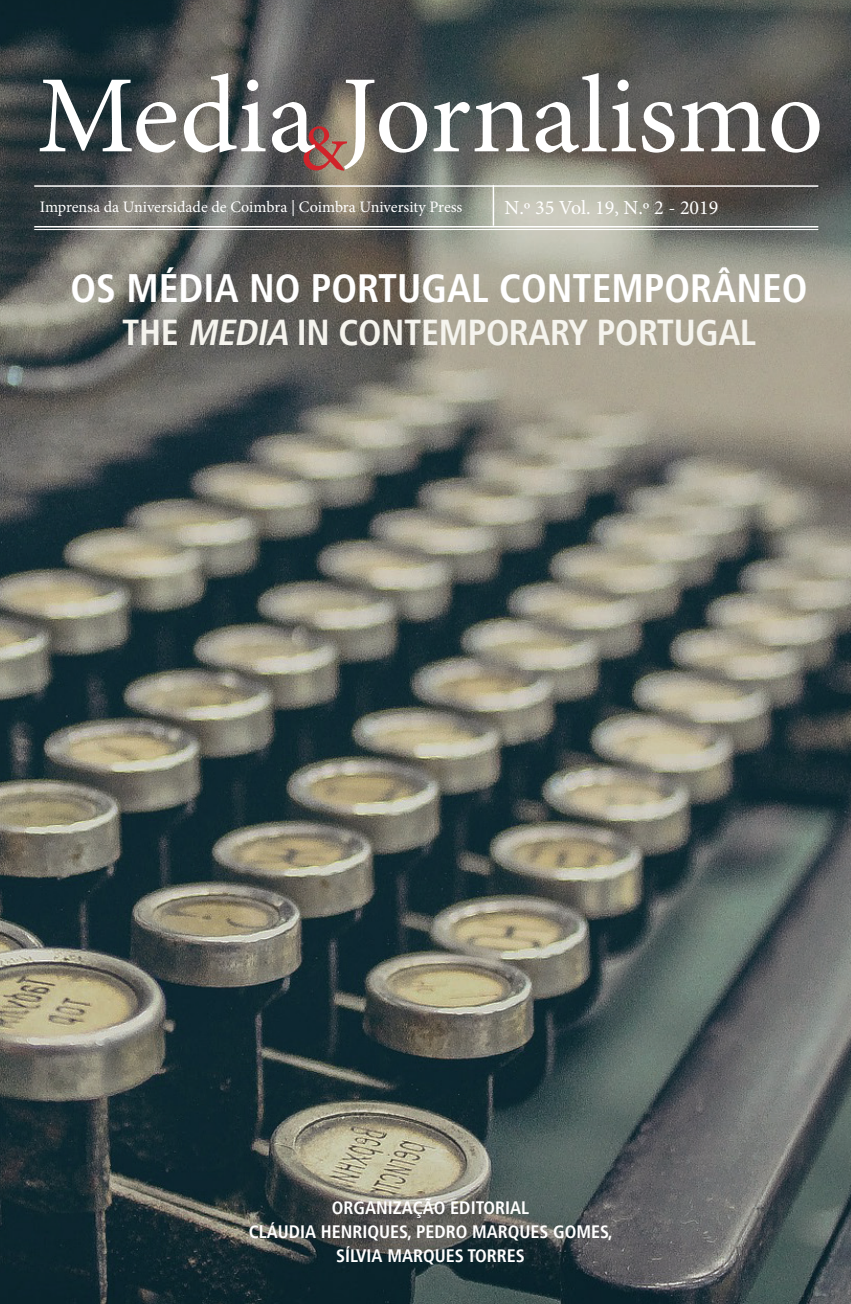
<style>
.page{position:relative;width:851px;height:1304px;background:#fff}
.page>*{position:absolute;margin:0;border:0;box-sizing:border-box;transform-origin:0 0}
.t1{font:700 condensed 39.6px "Frutiger LT";color:#fff}
.t2{font:700 condensed 36px "Frutiger LT";letter-spacing:-.01em;color:#f5f4ee}
.t3{font:20px "Minion Pro";color:#fff}
.t4{font:700 condensed 18px/24px "Frutiger LT";color:#fff;text-align:center}
.t5{font:16px "Minion Pro";letter-spacing:-.005em;color:#fff}
.s1{font-style:italic}
</style>
<div class="page">
<img style="left:0;top:0;width:850px;height:1304px">
<svg style="left:303px;top:169px;width:44px;height:2px"></svg>
<svg style="left:40px;top:73px;width:779px;height:96px"></svg>
<hr style="left:34px;top:185px;width:784px;height:2px;background:#fff">
<hr style="left:34px;top:226px;width:784px;height:1px;background:#fff">
<hr style="left:34px;top:229px;width:784px;height:1px;background:#fff">
<hr style="left:492px;top:185px;width:2px;height:41px;background:#fff">
<p class="t5" style="left:40px;top:196px;width:424px">Imprensa da Universidade de Coimbra | Coimbra University Press</p>
<p class="t3" style="left:504px;top:194px;width:215px">N.º 35 Vol. 19, N.º 2 - 2019</p>
<h1 class="t1" style="left:71px;top:265px;width:738px">OS MÉDIA NO PORTUGAL CONTEMPORÂNEO</h1>
<h2 class="t2" style="left:122px;top:311px;width:635px">THE <span class="s1">MEDIA</span> IN CONTEMPORARY PORTUGAL</h2>
<p class="t4" style="left:249px;top:1196px;width:365px">ORGANIZAÇÃO EDITORIAL<br>CLÁUDIA HENRIQUES, PEDRO MARQUES GOMES,<br>SÍLVIA MARQUES TORRES</p>
</div>
